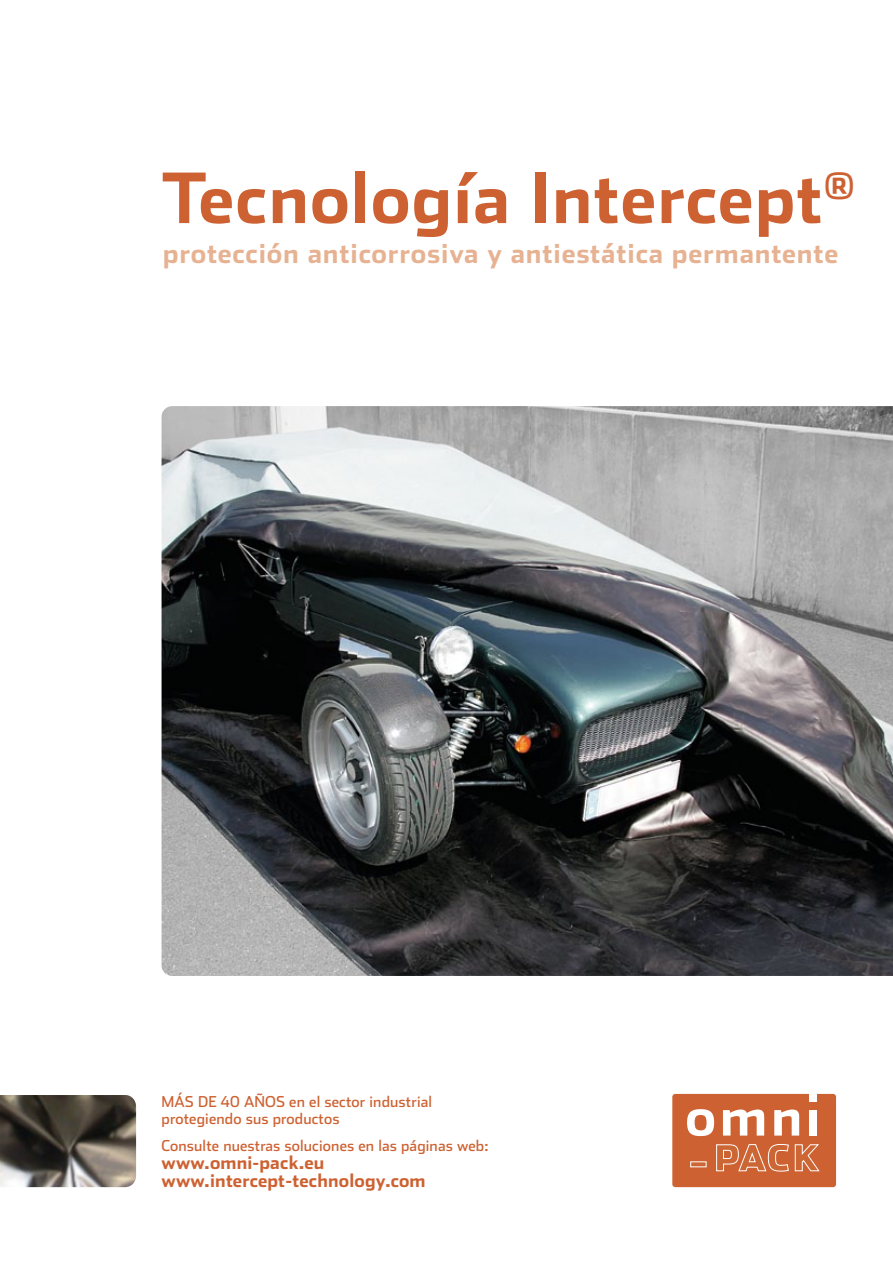
<style>
.page{position:relative;width:893px;height:1263px;background:#fff}
.page>*{position:absolute;margin:0;border:0;box-sizing:border-box;transform-origin:0 0}
.t1{font:700 69px "Stainless";letter-spacing:.015em;color:#cd6132}
.t2{font:700 27px "Stainless";letter-spacing:.03em;color:#e7b292}
.t3{font:700 18px/18.3px "Stainless";letter-spacing:.01em;color:#cd6131}
.t4{font:15px/16.5px "Stainless";letter-spacing:.01em;color:#cd6131}
</style>
<div class="page">
<img style="left:0;top:1095px;width:136px;height:92px">
<img style="left:162px;top:406px;width:731px;height:570px">
<svg style="left:672px;top:1094px;width:164px;height:93px"></svg>
<h1 class="t1" style="left:161px;top:155px;width:695px">Tecnología Intercept<sup>®</sup></h1>
<h2 class="t2" style="left:163px;top:236px;width:677px">protección anticorrosiva y antiestática permantente</h2>
<p class="t4" style="left:162px;top:1093px;width:272px">MÁS DE 40 AÑOS en el sector industrial protegiendo sus productos</p>
<p class="t4" style="left:162px;top:1137px;width:328px">Consulte nuestras soluciones en las páginas web:</p>
<p class="t3" style="left:162px;top:1153px;width:266px">www.omni-pack.eu www.intercept-technology.com</p>
</div>
